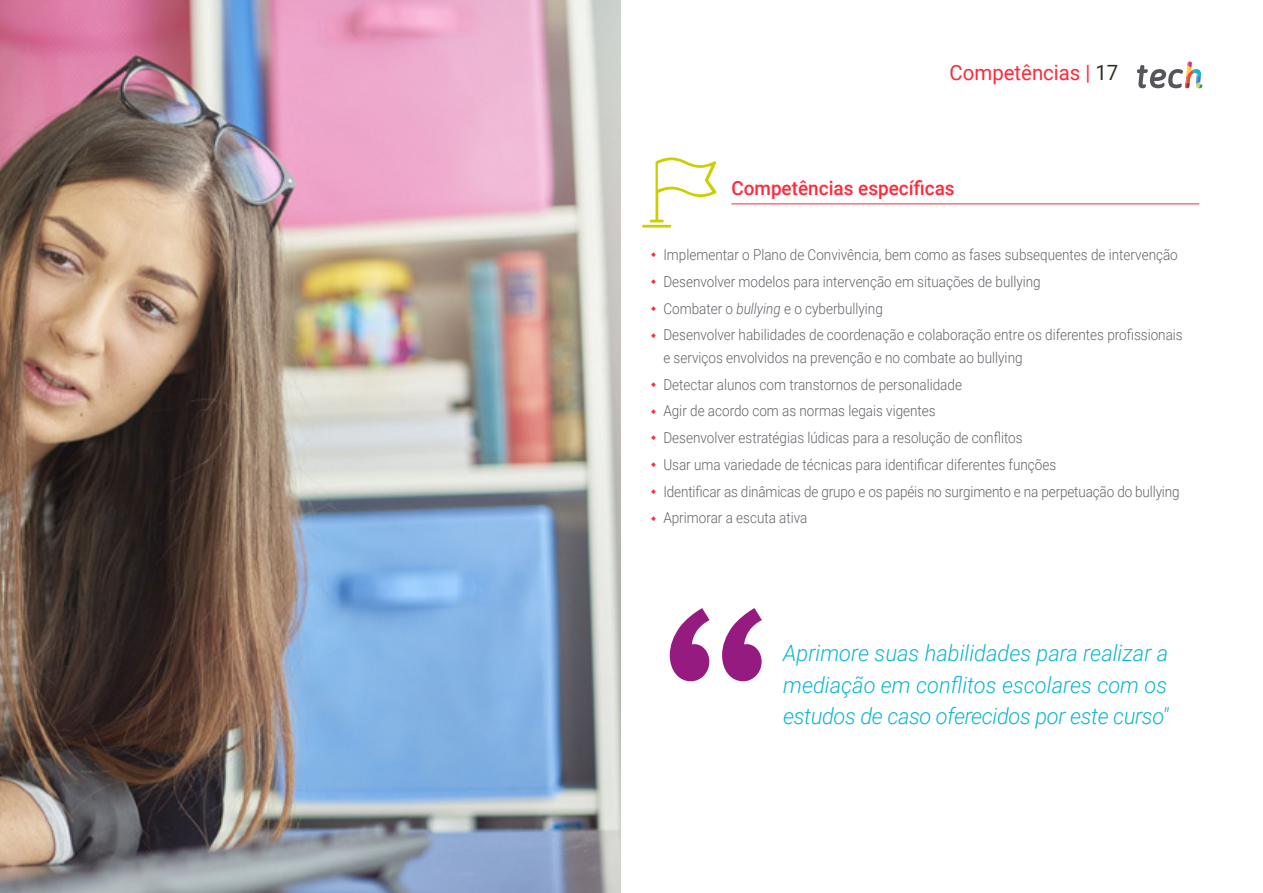
<style>
.page{position:relative;width:1263px;height:893px;background:#fff}
.page>*{position:absolute;margin:0;border:0;box-sizing:border-box;transform-origin:0 0}
.t1{font:italic 300 22.5px/31.5px "Roboto";letter-spacing:-.02em;color:#0fb6cf;text-align:justify}
.t2{font:21px "Roboto";color:#ff293a}
.t3{font:500 19.5px "Roboto";color:#ff293a}
.t4{font:300 15px/26.7px "Roboto";color:#61646a;scale:.9 1}
.s1{color:#312e20}
.s2{font-style:italic}
</style>
<div class="page">
<img style="left:0;top:0;width:621px;height:893px">
<hr style="left:731px;top:203px;width:468px;height:1px;background:#ff293a">
<hr style="left:642px;top:225px;width:29px;height:3px;background:#cdce00">
<svg style="left:650px;top:157px;width:66px;height:65px"></svg>
<svg style="left:1137px;top:62px;width:65px;height:27px"></svg>
<svg style="left:670px;top:608px;width:92px;height:73px"></svg>
<h2 class="t2" style="left:950px;top:57px;width:170px">Competências | <span class="s1">17</span></h2>
<h3 class="t3" style="left:731px;top:175px;width:225px">Competências específicas</h3>
<p class="t4" style="left:663px;top:241px;width:579px">Implementar o Plano de Convivência, bem como as fases subsequentes de intervenção Desenvolver modelos para intervenção em situações de bullying<br>Combater o <span class="s2">bullying</span> e o cyberbullying<br>Desenvolver habilidades de coordenação e colaboração entre os diferentes profissionais</p>
<p class="t4" style="left:663px;top:344px;width:575px">e serviços envolvidos na prevenção e no combate ao bullying<br>Detectar alunos com transtornos de personalidade<br>Agir de acordo com as normas legais vigentes<br>Desenvolver estratégias lúdicas para a resolução de conflitos<br>Usar uma variedade de técnicas para identificar diferentes funções<br>Identificar as dinâmicas de grupo e os papéis no surgimento e na perpetuação do bullying Aprimorar a escuta ativa</p>
<h1 class="t1" style="left:783px;top:636px;width:387px">Aprimore suas habilidades para realizar a mediação em conflitos escolares com os estudos de caso oferecidos por este curso"</h1>
</div>
